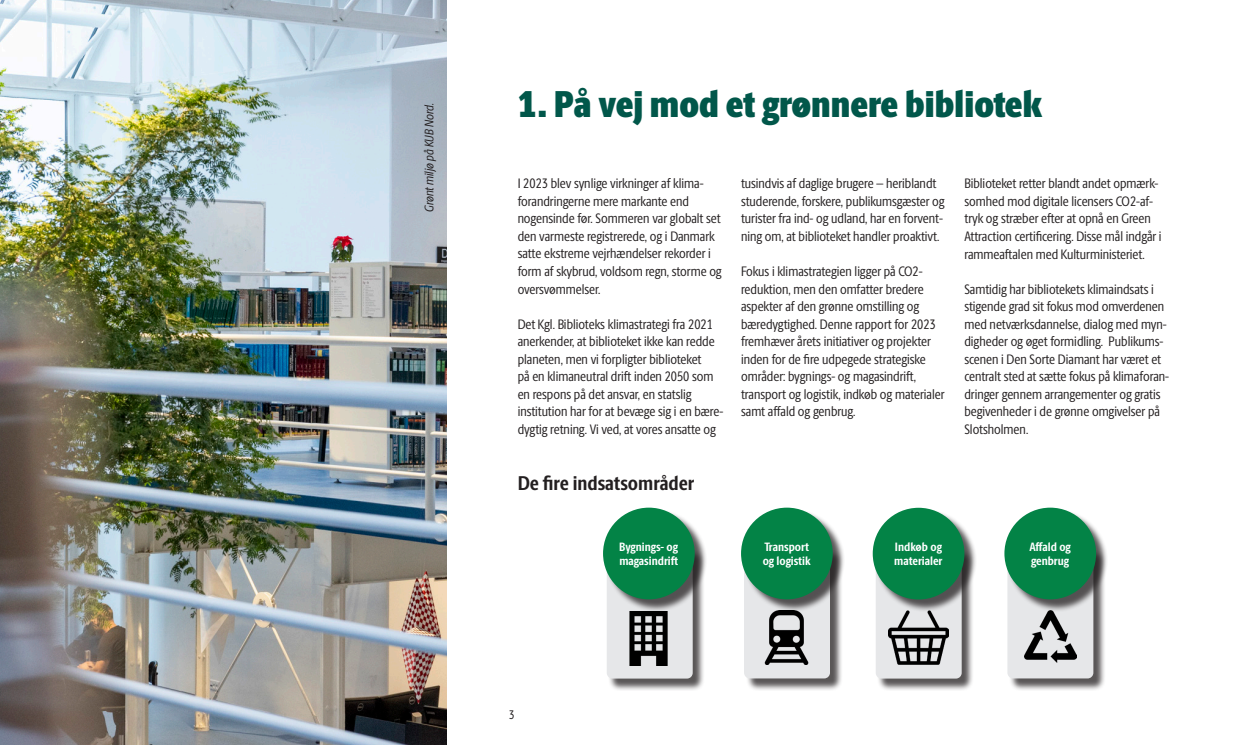
<style>
.page{position:relative;width:1241px;height:745px;background:#fff}
.page>*{position:absolute;margin:0;border:0;box-sizing:border-box;transform-origin:0 0}
.t1{font:900 37.5px "Berlingske Sans Cn";color:#01574a}
.t2{font:700 20px "Berlingske Sans Cn";color:#231f20}
.t3{font:13.75px/17.5px "Berlingske Sans Cn";color:#231f20}
.t4{font:italic 12.5px "Berlingske Sans Cn";letter-spacing:-.005em;color:#231f20}
.t5{font:12.5px "Berlingske Sans Cn";color:#231f20}
.t6{font:700 12.12px/14.1px "Berlingske Sans Cn";color:#fff}
</style>
<div class="page">
<div style="left:608px;top:548px;width:97px;height:142px;background:#231f20;opacity:.75"></div>
<div style="left:606px;top:546px;width:86px;height:132px;background:#e6e7e9;border-radius:6px"></div>
<div style="left:604px;top:509px;width:103px;height:102px;background:#231f20;opacity:.75"></div>
<div style="left:603px;top:507px;width:91px;height:92px;background:#038346;border-radius:50%"></div>
<div style="left:745px;top:548px;width:97px;height:142px;background:#231f20;opacity:.75"></div>
<div style="left:744px;top:546px;width:85px;height:132px;background:#e6e7e9;border-radius:6px"></div>
<div style="left:742px;top:509px;width:103px;height:102px;background:#231f20;opacity:.75"></div>
<div style="left:741px;top:507px;width:91px;height:92px;background:#038346;border-radius:50%"></div>
<div style="left:1008px;top:548px;width:97px;height:142px;background:#231f20;opacity:.75"></div>
<div style="left:1007px;top:546px;width:86px;height:132px;background:#e6e7e9;border-radius:6px"></div>
<div style="left:1005px;top:509px;width:103px;height:102px;background:#231f20;opacity:.75"></div>
<div style="left:1004px;top:507px;width:91px;height:92px;background:#038346;border-radius:50%"></div>
<div style="left:877px;top:548px;width:97px;height:142px;background:#231f20;opacity:.75"></div>
<div style="left:875px;top:547px;width:86px;height:131px;background:#e6e7e9;border-radius:6px"></div>
<div style="left:874px;top:509px;width:102px;height:102px;background:#231f20;opacity:.75"></div>
<div style="left:872px;top:507px;width:92px;height:92px;background:#038346;border-radius:50%"></div>
<img style="left:629px;top:611px;width:39px;height:53px">
<img style="left:759px;top:610px;width:54px;height:54px">
<img style="left:888px;top:607px;width:60px;height:58px">
<img style="left:1024px;top:610px;width:52px;height:52px">
<img style="left:0;top:0;width:446px;height:744px">
<p class="t4" style="left:420px;top:212px;width:110px;rotate:-90deg">Grønt miljø på KUB Nord.</p>
<h1 class="t1" style="left:517px;top:76px;width:526px">1. På vej mod et grønnere bibliotek</h1>
<p class="t3" style="left:517px;top:174px;width:205px">I 2023 blev synlige virkninger af klima&shy;forandringerne mere markante end nogensinde før. Sommeren var globalt set den varmeste registrerede, og i Danmark satte ekstreme vejrhændelser rekorder i form af skybrud, voldsom regn, storme og oversvømmelser.</p>
<p class="t3" style="left:517px;top:314px;width:207px">Det Kgl. Biblioteks klimastrategi fra 2021 anerkender, at biblioteket ikke kan redde planeten, men vi forpligter biblioteket<br>på en klimaneutral drift inden 2050 som en respons på det ansvar, en statslig institution har for at bevæge sig i en bære&shy;dygtig retning. Vi ved, at vores ansatte og</p>
<h2 class="t2" style="left:517px;top:468px;width:178px">De fire indsatsområder</h2>
<p class="t3" style="left:741px;top:174px;width:205px">tusindvis af daglige brugere – heriblandt studerende, forskere, publikumsgæster og turister fra ind- og udland, har en forvent&shy;ning om, at biblioteket handler proaktivt.</p>
<p class="t3" style="left:741px;top:262px;width:205px">Fokus i klimastrategien ligger på CO2- reduktion, men den omfatter bredere aspekter af den grønne omstilling og bæredygtighed. Denne rapport for 2023 fremhæver årets initiativer og projekter inden for de fire udpegede strategiske områder: bygnings- og magasindrift, transport og logistik, indkøb og materialer samt affald og genbrug.</p>
<p class="t3" style="left:964px;top:174px;width:199px">Biblioteket retter blandt andet opmærk&shy;somhed mod digitale licensers CO2-af&shy;tryk og stræber efter at opnå en Green Attraction certificering. Disse mål indgår i rammeaftalen med Kulturministeriet.</p>
<p class="t3" style="left:964px;top:279px;width:206px">Samtidig har bibliotekets klimaindsats i stigende grad sit fokus mod omverdenen med netværksdannelse, dialog med myn&shy;digheder og øget formidling. Publikums&shy;scenen i Den Sorte Diamant har været et centralt sted at sætte fokus på klimaforan&shy;dringer gennem arrangementer og gratis begivenheder i de grønne omgivelser på Slotsholmen.</p>
<p class="t5" style="left:508px;top:705px;width:7px">3</p>
<p class="t6" style="left:619px;top:539px;width:60px">Bygnings- og magasindrift</p>
<p class="t6" style="left:762px;top:539px;width:49px">Transport og logistik</p>
<p class="t6" style="left:894px;top:539px;width:50px">Indkøb og materialer</p>
<p class="t6" style="left:1029px;top:539px;width:43px">Affald og genbrug</p>
</div>
